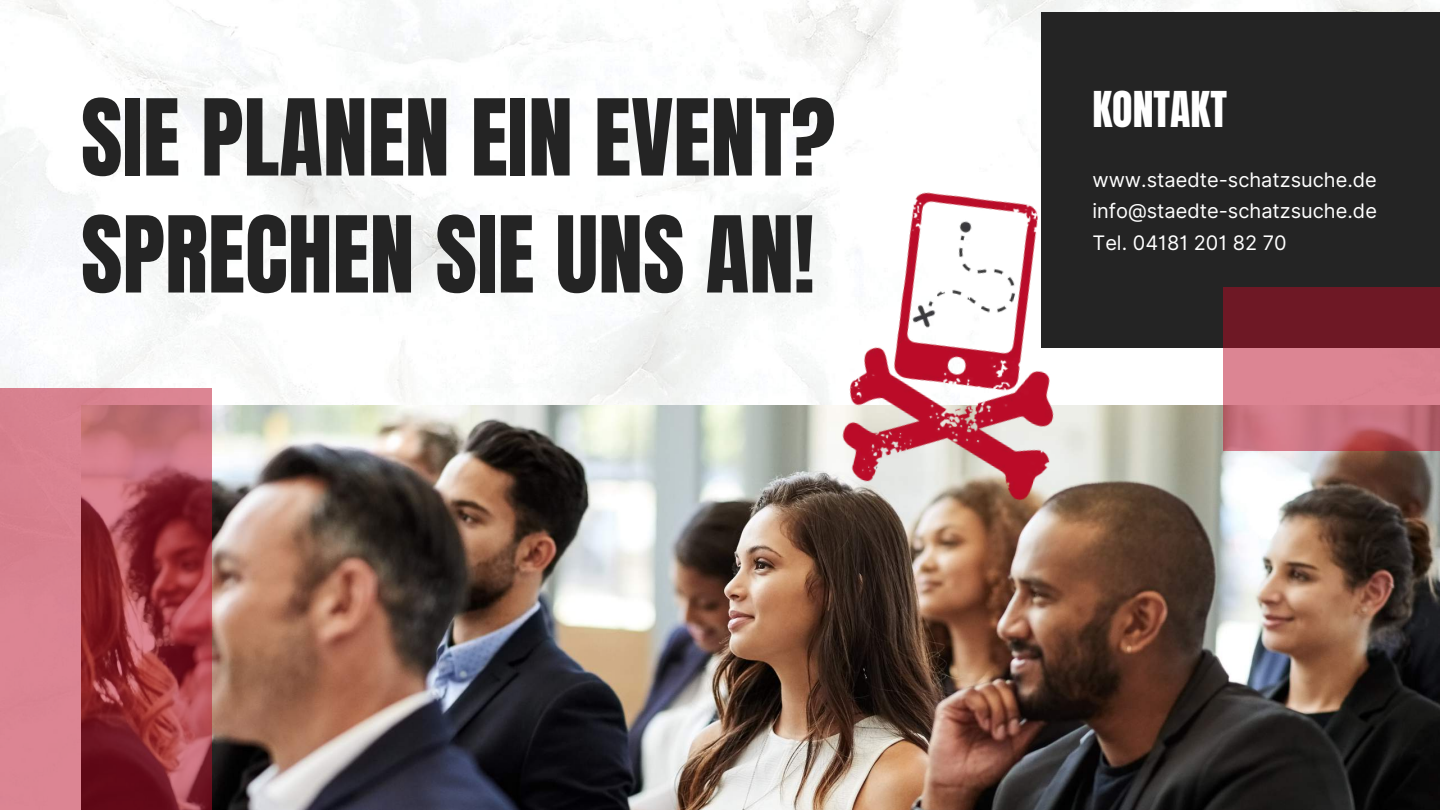
<style>
.page{position:relative;width:1440px;height:810px;background:#fff}
.page>*{position:absolute;margin:0;border:0;box-sizing:border-box;transform-origin:0 0}
.t1{font:90px/117px "Anton";color:#242424}
.t2{font:42px "Anton";color:#fff}
.t3{font:20px/31.5px "Inter";color:#fff;text-align:justify}
</style>
<div class="page">
<img style="left:0;top:0;width:1436px;height:405px">
<div style="left:1042px;top:12px;width:398px;height:336px;background:#242424"></div>
<img style="left:212px;top:405px;width:1228px;height:405px">
<svg style="left:0;top:389px;width:212px;height:421px;background:#b45963"></svg>
<svg style="left:1224px;top:287px;width:216px;height:163px;background:#ac5562"></svg>
<img style="left:827px;top:171px;width:279px;height:353px">
<h1 class="t1" style="left:81px;top:81px;width:756px">SIE PLANEN EIN EVENT?<br>SPRECHEN SIE UNS AN!</h1>
<h2 class="t2" style="left:1093px;top:79px;width:136px">KONTAKT</h2>
<p class="t3" style="left:1093px;top:164px;width:286px">www.staedte-schatzsuche.de info@staedte-schatzsuche.de Tel. 04181 201 82 70</p>
</div>
